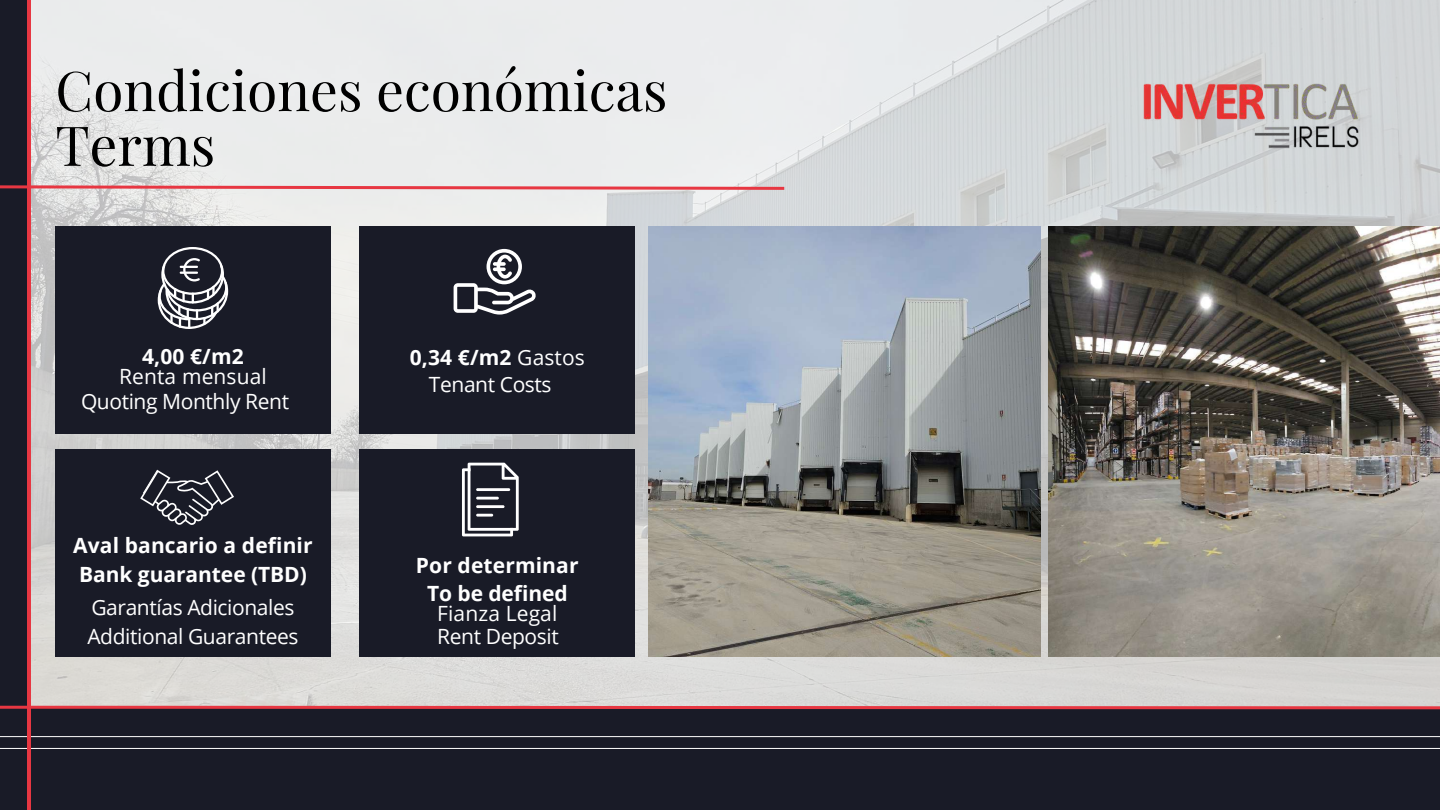
<style>
.page{position:relative;width:1440px;height:810px;background:#fff}
.page>*{position:absolute;margin:0;border:0;box-sizing:border-box;transform-origin:0 0}
.t1{font:55px/54.8px "Playfair Display";color:#000}
.t2{font:700 21px/28.5px "Open Sans";letter-spacing:.005em;color:#fff}
.t3{font:21px/29.2px "Open Sans";letter-spacing:-.02em;color:#fff}
.t4{font:21px "Open Sans";letter-spacing:.005em;color:#fff}
.s1{font-weight:400}
</style>
<div class="page">
<img style="left:31px;top:0;width:1409px;height:704px">
<div style="left:0;top:708px;width:1440px;height:102px;background:#191b27"></div>
<img style="left:648px;top:226px;width:393px;height:430px">
<img style="left:1048px;top:226px;width:392px;height:430px">
<div style="left:360px;top:226px;width:275px;height:207px;background:#191b27"></div>
<div style="left:0;top:0;width:29px;height:810px;background:#191b27"></div>
<hr style="left:0;top:736px;width:1440px;height:1px;background:#fff">
<img style="left:1143px;top:84px;width:216px;height:65px">
<hr style="left:0;top:748px;width:1440px;height:1px;background:#fff">
<div style="left:55px;top:226px;width:275px;height:207px;background:#191b27"></div>
<svg style="left:0;top:184px;width:787px;height:7px;background:#e3989d"></svg>
<hr style="left:27px;top:0;width:4px;height:810px;background:#e73742">
<svg style="left:0;top:704px;width:1440px;height:6px;background:#bf666d"></svg>
<div style="left:55px;top:449px;width:275px;height:207px;background:#191b27"></div>
<div style="left:360px;top:449px;width:275px;height:207px;background:#191b27"></div>
<svg style="left:158px;top:247px;width:70px;height:82px"></svg>
<svg style="left:140px;top:470px;width:94px;height:55px"></svg>
<svg style="left:454px;top:249px;width:82px;height:66px"></svg>
<svg style="left:462px;top:463px;width:57px;height:73px"></svg>
<hr style="left:476px;top:488px;width:34px;height:3px;background:#fff">
<hr style="left:476px;top:497px;width:23px;height:3px;background:#fff">
<hr style="left:476px;top:505px;width:29px;height:3px;background:#fff">
<hr style="left:476px;top:514px;width:17px;height:3px;background:#fff">
<h1 class="t1" style="left:55px;top:61px;width:614px">Condiciones económicas<br>Terms</h1>
<p class="t2" style="left:142px;top:342px;width:103px">4,00 €/m2</p>
<p class="t4" style="left:119px;top:362px;width:149px">Renta mensual</p>
<p class="t3" style="left:81px;top:386px;width:210px">Quoting Monthly Rent</p>
<p class="t2" style="left:73px;top:531px;width:241px">Aval bancario a definir<br>Bank guarantee (TBD)</p>
<p class="t3" style="left:87px;top:592px;width:213px">Garantías Adicionales<br>Additional Guarantees</p>
<p class="t2" style="left:410px;top:343px;width:177px">0,34 €/m2 <span class="s1">Gastos</span></p>
<p class="t3" style="left:429px;top:369px;width:124px">Tenant Costs</p>
<p class="t2" style="left:416px;top:550px;width:164px;text-align:center">Por determinar<br>To be defined</p>
<p class="t4" style="left:437px;top:599px;width:122px">Fianza Legal</p>
<p class="t3" style="left:437px;top:621px;width:123px">Rent Deposit</p>
</div>
